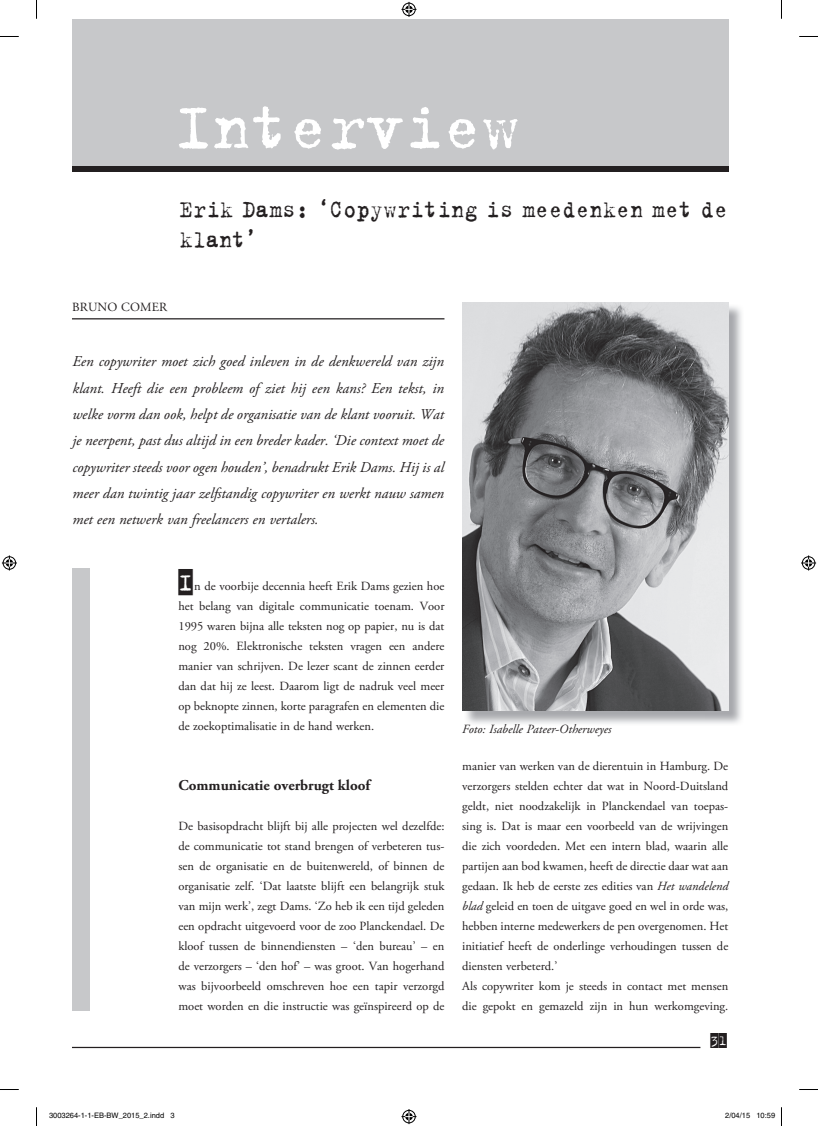
<style>
.page{position:relative;width:818px;height:1126px;background:#fff}
.page>*{position:absolute;margin:0;border:0;box-sizing:border-box;transform-origin:0 0}
.t1{font:70px "Trixie";color:#fff}
.t2{font:26.25px/30px "Trixie";letter-spacing:.02em;color:#231f20;scale:.9 1}
.t3{font:italic 15px/26.2px "Adobe Garamond Pro";color:#231f20;text-align:justify}
.t4{font:700 15px "Adobe Garamond Pro";color:#231f20}
.t5{font:15px "Trixie Cameo";color:#231f20}
.t6{font:12.5px/20px "Adobe Garamond Pro";color:#231f20;text-align:justify}
.t7{font:italic 12.5px "Adobe Garamond Pro";color:#231f20}
.t8{font:7.5px "Helvetica";color:#000}
.s1{font-size:22.5px}
.s2{font-family:"Trixie Cameo";font-size:26.25px}
.s3{font-style:italic}
</style>
<div class="page">
<div style="left:72px;top:19px;width:655px;height:153px;background:#c7c8ca"></div>
<hr style="left:72px;top:1046px;width:628px;height:1px;background:#231f20">
<div style="left:72px;top:166px;width:655px;height:6px;background:#231f20"></div>
<hr style="left:72px;top:318px;width:372px;height:1px;background:#231f20">
<img style="left:463px;top:304px;width:279px;height:420px">
<img style="left:462px;top:302px;width:265px;height:408px">
<div style="left:72px;top:568px;width:18px;height:442px;background:#c7c8ca"></div>
<svg style="left:0;top:36px;width:19px;height:1px"></svg>
<svg style="left:799px;top:36px;width:18px;height:1px"></svg>
<svg style="left:0;top:1089px;width:19px;height:1px"></svg>
<svg style="left:799px;top:1089px;width:18px;height:1px"></svg>
<svg style="left:36px;top:0;width:1px;height:19px"></svg>
<svg style="left:36px;top:1107px;width:1px;height:18px"></svg>
<svg style="left:401px;top:2px;width:15px;height:15px"></svg>
<svg style="left:401px;top:1109px;width:15px;height:14px"></svg>
<svg style="left:2px;top:555px;width:15px;height:15px"></svg>
<svg style="left:801px;top:555px;width:14px;height:15px"></svg>
<h1 class="t1" style="left:173px;top:81px;width:348px">Interview</h1>
<h2 class="t2" style="left:179px;top:194px;width:609px">Erik Dams: <span class="s1">‘</span>Copywriting is meedenken met de klant<span class="s1">’</span></h2>
<p class="t6" style="left:72px;top:298px;width:97px">BRUNO COMER</p>
<p class="t3" style="left:72px;top:349px;width:373px">Een copywriter moet zich goed inleven in de denkwereld van zijn klant. Heeft die een probleem of ziet hij een kans? Een tekst, in welke vorm dan ook, helpt de organisatie van de klant vooruit. Wat je neerpent, past dus altijd in een breder kader. ‘Die context moet de copywriter steeds voor ogen houden’, benadrukt Erik Dams. Hij is al meer dan twintig jaar zelfstandig copywriter en werkt nauw samen met een netwerk van freelancers en vertalers.</p>
<p class="t6" style="left:178px;top:576px;width:267px"><span class="s2">I</span>n de voorbije decennia heeft Erik Dams gezien hoe het belang van digitale communicatie toenam. Voor 1995 waren bijna alle teksten nog op papier, nu is dat nog 20%. Elektronische teksten vragen een andere manier van schrijven. De lezer scant de zinnen eerder dan dat hij ze leest. Daarom ligt de nadruk veel meer op beknopte zinnen, korte paragrafen en elementen die de zoekoptimalisatie in de hand werken.</p>
<p class="t4" style="left:178px;top:776px;width:193px">Communicatie overbrugt kloof</p>
<p class="t6" style="left:178px;top:816px;width:267px">De basisopdracht blijft bij alle projecten wel dezelfde: de communicatie tot stand brengen of verbeteren tus&shy;sen de organisatie en de buitenwereld, of binnen de organisatie zelf. ‘Dat laatste blijft een belangrijk stuk van mijn werk’, zegt Dams. ‘Zo heb ik een tijd geleden een opdracht uitgevoerd voor de zoo Planckendael. De kloof tussen de binnendiensten – ‘den bureau’ – en de verzorgers – ‘den hof’ – was groot. Van hogerhand was bijvoorbeeld omschreven hoe een tapir verzorgd moet worden en die instructie was geïnspireerd op de</p>
<p class="t7" style="left:462px;top:721px;width:150px">Foto: Isabelle Pateer-Otherweyes</p>
<p class="t6" style="left:462px;top:756px;width:267px;text-align:left">manier van werken van de dierentuin in Hamburg. De verzorgers stelden echter dat wat in Noord-Duitsland geldt, niet noodzakelijk in Planckendael van toepas&shy;sing is. Dat is maar een voorbeeld van de wrijvingen die zich voordeden. Met een intern blad, waarin alle partijen aan bod kwamen, heeft de directie daar wat aan gedaan. Ik heb de eerste zes edities van <span class="s3">Het wandelend blad</span> geleid en toen de uitgave goed en wel in orde was, hebben interne medewerkers de pen overgenomen. Het initiatief heeft de onderlinge verhoudingen tussen de diensten verbeterd.’<br>Als copywriter kom je steeds in contact met mensen die gepokt en gemazeld zijn in hun werkomgeving.</p>
<p class="t5" style="left:710px;top:1032px;width:18px">31</p>
<p class="t8" style="left:49px;top:1111px;width:127px">3003264-1-1-EB-BW_2015_2.indd 3</p>
<p class="t8" style="left:724px;top:1111px;width:52px">2/04/15 10:59</p>
</div>
